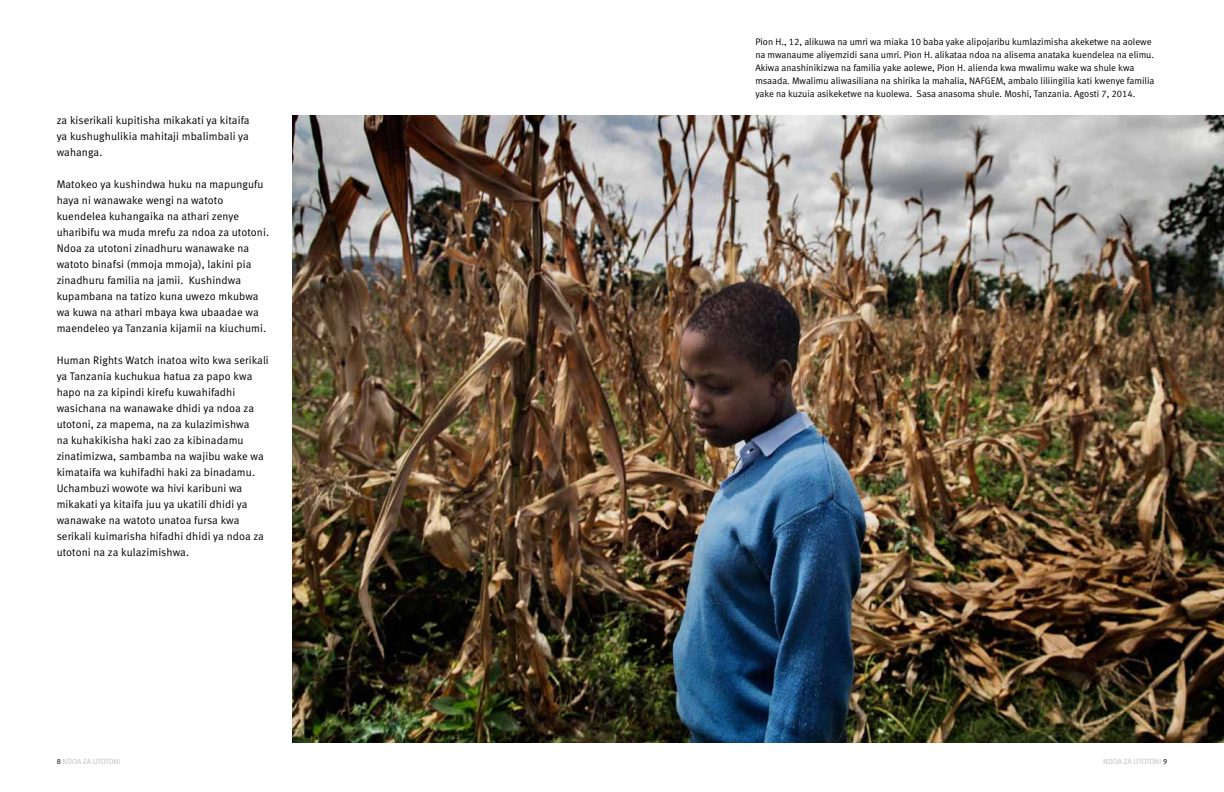
<style>
.page{position:relative;width:1224px;height:792px;background:#fff}
.page>*{position:absolute;margin:0;border:0;box-sizing:border-box;transform-origin:0 0}
.t1{font:11px/16px "Meta Normal LF";letter-spacing:.01em;color:#000}
.t2{font:9.5px/13px "Meta Normal LF";color:#000}
.t3{font:7.5px "Meta Normal LF";letter-spacing:-.005em;color:#bcbec0}
.s1{color:#000}
</style>
<div class="page">
<img style="left:292px;top:116px;width:932px;height:627px">
<p class="t1" style="left:57px;top:112px;width:194px;text-align:justify">za kiserikali kupitisha mikakati ya kitaifa ya kushughulikia mahitaji mbalimbali ya wahanga.</p>
<p class="t1" style="left:57px;top:176px;width:214px">Matokeo ya kushindwa huku na mapungufu haya ni wanawake wengi na watoto kuendelea kuhangaika na athari zenye uharibifu wa muda mrefu za ndoa za utotoni.<br>N doa za utotoni zinadhuru wanawake na watoto binafsi (mmoja mmoja), lakini pia zinadhuru familia na jamii. Kushindwa kupambana na tatizo kuna uwezo mkubwa wa kuwa na athari mbaya kwa ubaadae wa maendeleo ya Tanzania kijamii na kiuchumi.</p>
<p class="t1" style="left:57px;top:352px;width:214px">H uman Rights Watch inatoa wito kwa serikali ya Tanzania kuchukua hatua za papo kwa hapo na za kipindi kirefu kuwahifadhi wasichana na wanawake dhidi ya ndoa za utotoni, za mapema, na za kulazimishwa<br>na kuhakikisha haki zao za kibinadamu zinatimizwa, sambamba na wajibu wake wa kimataifa wa kuhifadhi haki za binadamu.<br>U chambuzi wowote wa hivi karibuni wa mikakati ya kitaifa juu ya ukatili dhidi ya wanawake na watoto unatoa fursa kwa serikali kuimarisha hifadhi dhidi ya ndoa za utotoni na za kulazimishwa.</p>
<p class="t2" style="left:755px;top:35px;width:401px">Pion H ., 12, alikuwa na umri wa miaka 10 baba yake alipojaribu kumlazimisha akeketwe na aolewe na mwanaume aliyemzidi sana umri. Pion H . alikataa ndoa na alisema anataka kuendelea na elimu.<br>Akiwa anashinikizwa na familia yake aolewe, Pion H . alienda kwa mwalimu wake wa shule kwa msaada. Mwalimu aliwasiliana na shirika la mahalia, NAFGEM, ambalo liliingilia kati kwenye familia yake na kuzuia asikeketwe na kuolewa. Sasa anasoma shule. Moshi, Tanzania. Agosti 7, 2014.</p>
<p class="t3" style="left:57px;top:757px;width:66px"><span class="s1">8</span> N doa za Utotoni</p>
<p class="t3" style="left:1103px;top:757px;width:66px">N doa za Utotoni <span class="s1">9</span></p>
</div>
